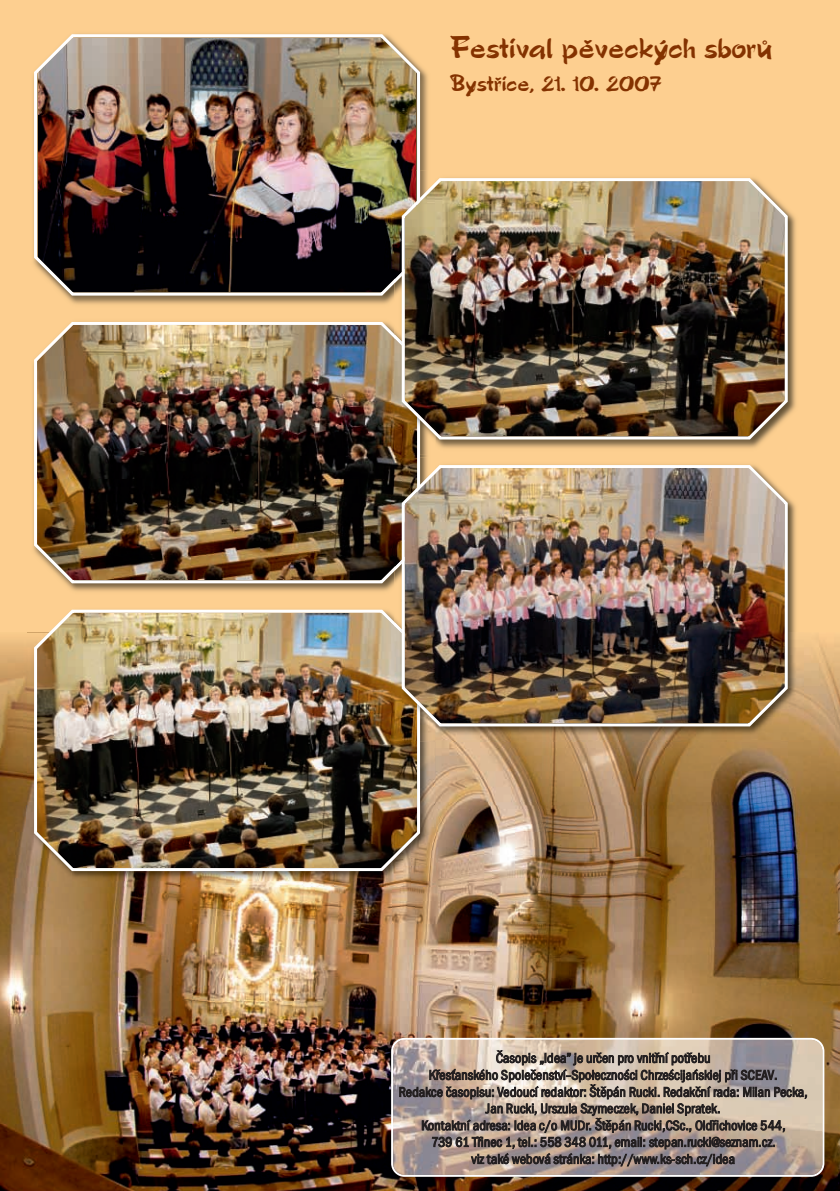
<style>
.page{position:relative;width:840px;height:1191px;background:#fff}
.page>*{position:absolute;margin:0;border:0;box-sizing:border-box;transform-origin:0 0}
.t1{font:32px "Polo DOT";color:#843200}
.t2{font:24px "Polo DOT";color:#843200}
.t3{font:condensed 14px/16.8px "Franklin Gothic Itc TCE";color:#231f20;text-align:center}
</style>
<div class="page">
<div style="left:0;top:0;width:839px;height:1191px;background:#fdcf90"></div>
<img style="left:0;top:805px;width:839px;height:386px">
<svg style="left:391px;top:1037px;width:432px;height:139px"></svg>
<img style="left:787px;top:630px;width:9px;height:2px">
<img style="left:0;top:639px;width:27px;height:166px">
<img style="left:435px;top:636px;width:404px;height:169px">
<img style="left:33px;top:33px;width:395px;height:271px">
<img style="left:34px;top:34px;width:386px;height:262px">
<img style="left:33px;top:321px;width:395px;height:271px">
<img style="left:34px;top:322px;width:386px;height:261px">
<img style="left:27px;top:632px;width:408px;height:254px">
<img style="left:34px;top:609px;width:386px;height:262px">
<img style="left:435px;top:177px;width:361px;height:271px">
<img style="left:394px;top:171px;width:34px;height:133px">
<img style="left:394px;top:171px;width:26px;height:112px">
<img style="left:394px;top:171px;width:21px;height:108px">
<img style="left:394px;top:321px;width:41px;height:134px">
<img style="left:394px;top:334px;width:26px;height:121px">
<img style="left:394px;top:338px;width:23px;height:117px">
<img style="left:401px;top:178px;width:386px;height:261px">
<img style="left:446px;top:464px;width:350px;height:166px">
<img style="left:420px;top:632px;width:382px;height:110px">
<img style="left:394px;top:458px;width:34px;height:134px">
<img style="left:394px;top:458px;width:23px;height:109px">
<img style="left:394px;top:609px;width:7px;height:13px">
<img style="left:394px;top:622px;width:26px;height:120px">
<img style="left:394px;top:626px;width:23px;height:116px">
<img style="left:401px;top:465px;width:386px;height:261px">
<h1 class="t1" style="left:449px;top:28px;width:324px">Festival pěveckých sborů</h1>
<h2 class="t2" style="left:449px;top:69px;width:213px">Bystřice, 21. 10. 2007</h2>
<p class="t3" style="left:398px;top:1049px;width:410px">Časopis „Idea” je určen pro vnitřní potřebu<br>Křesťanského Společenství–Społeczności Chrześcijańskiej při SCEAV.<br>Redakce časopisu: Vedoucí redaktor: Štěpán Rucki. Redakční rada: Milan Pecka, Jan Rucki, Urszula Szymeczek, Daniel Spratek.<br>Kontaktní adresa: Idea c/o MUDr. Štěpán Rucki,CSc., Oldřichovice 544,<br>739 61 Třinec 1, tel.: 558 348 011, email: stepan.rucki@seznam.cz.<br>viz také webová stránka: http://www.ks-sch.cz/idea</p>
</div>
